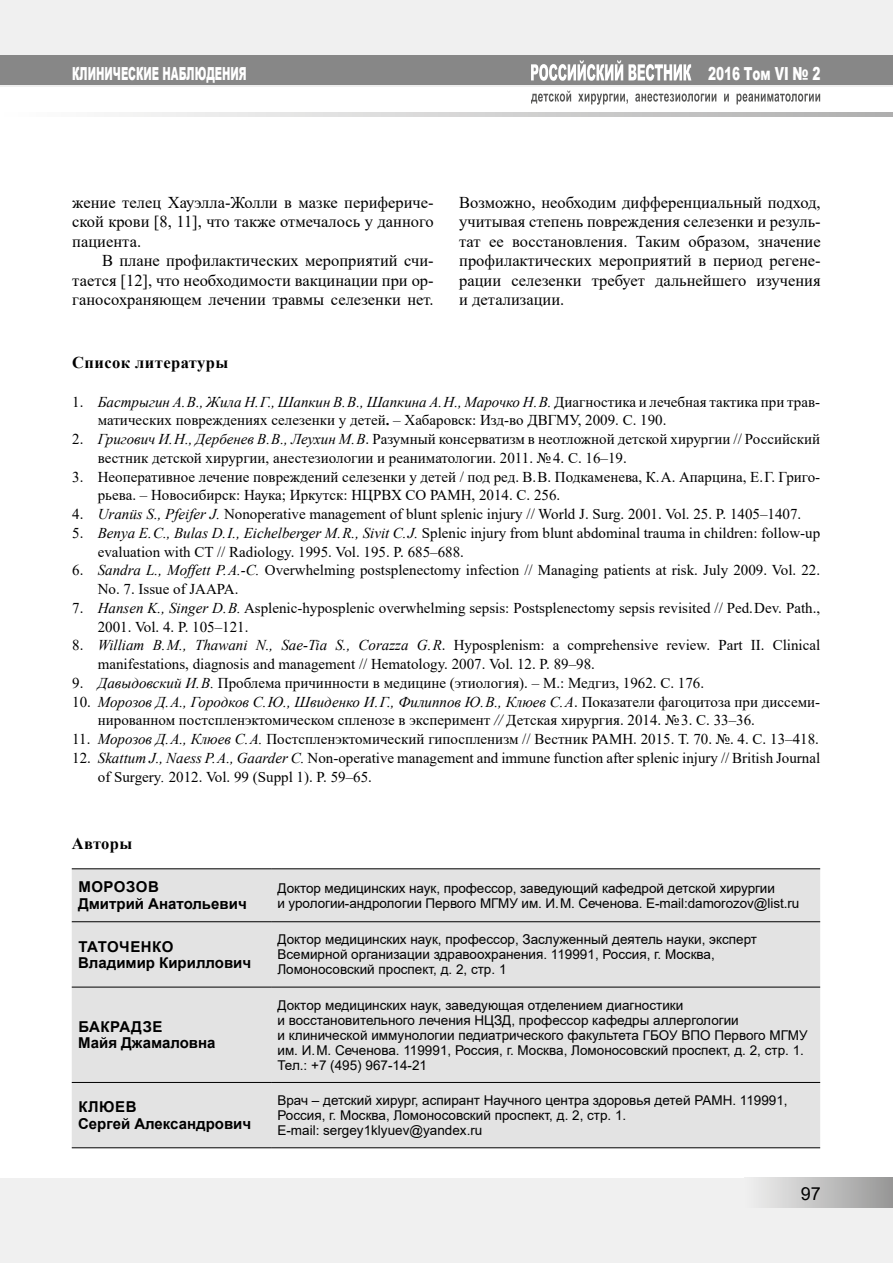
<style>
.page{position:relative;width:893px;height:1263px;background:#fff}
.page>*{position:absolute;margin:0;border:0;box-sizing:border-box;transform-origin:0 0}
.t1{font:900 18px "Arial";color:#fff;scale:.56 1}
.t2{font:900 18px "Arial";color:#fff;scale:.67 1}
.t3{font:18px "Arial";color:#000}
.t4{font:16.5px/19.5px "Times New Roman";color:#000;text-align:justify}
.t5{font:700 16.5px "Times New Roman";letter-spacing:.025em;color:#000}
.t6{font:15px/18.8px "Times New Roman";color:#000}
.t7{font:700 15px/16.5px "Arial";color:#000}
.t8{font:13.5px/15px "Arial";color:#000}
.s1{font-style:italic}
.s2{font-weight:700}
</style>
<div class="page">
<div style="left:0;top:1178px;width:893px;height:85px;background:#f0f0f0"></div>
<div style="left:744px;top:1178px;width:149px;height:30px;background:linear-gradient(to right,#f1f1f1,#979797)"></div>
<div style="left:0;top:0;width:893px;height:87px;background:#f0f0f0"></div>
<div style="left:0;top:55px;width:893px;height:30px;background:#878787"></div>
<svg style="left:119px;top:113px;width:774px;height:4px;background:#d2d1d1"></svg>
<svg style="left:531px;top:60px;width:160px;height:21px"></svg>
<svg style="left:531px;top:91px;width:289px;height:14px"></svg>
<div style="left:72px;top:869px;width:748px;height:278px;background:#e3e3e3"></div>
<hr style="left:72px;top:921px;width:199px;height:1px;background:#000">
<hr style="left:271px;top:921px;width:549px;height:1px;background:#000">
<hr style="left:72px;top:987px;width:199px;height:1px;background:#000">
<hr style="left:271px;top:987px;width:549px;height:1px;background:#000">
<hr style="left:72px;top:1082px;width:199px;height:1px;background:#000">
<hr style="left:271px;top:1082px;width:549px;height:1px;background:#000">
<hr style="left:72px;top:1147px;width:199px;height:1px;background:#000">
<hr style="left:271px;top:1147px;width:549px;height:1px;background:#000">
<hr style="left:72px;top:868px;width:199px;height:1px;background:#000">
<hr style="left:271px;top:868px;width:549px;height:1px;background:#000">
<p class="t1" style="left:72px;top:61px;width:313px">КЛИНИЧЕСКИЕ НАБЛЮДЕНИЯ</p>
<p class="t2" style="left:708px;top:61px;width:170px">2016 Том VI № 2</p>
<p class="t4" style="left:72px;top:192px;width:363px">жение телец Хауэлла-Жолли в мазке перифериче&shy;ской крови [8, 11], что также отмечалось у данного пациента.</p>
<p class="t4" style="left:72px;top:251px;width:363px;text-indent:30px">В плане профилактических мероприятий счи&shy;тается [12], что необходимости вакцинации при ор&shy;ганосохраняющем лечении травмы селезенки нет.</p>
<p class="t4" style="left:459px;top:192px;width:363px">Возможно, необходим дифференциальный подход, учитывая степень повреждения селезенки и резуль&shy;тат ее восстановления. Таким образом, значение профилактических мероприятий в период регене&shy;рации селезенки требует дальнейшего изучения и детализации.</p>
<p class="t5" style="left:72px;top:351px;width:158px">Список литературы</p>
<p class="t6" style="left:98px;top:392px;width:724px;text-indent:-25px">1. <span class="s1">Бастрыгин А. В., Жила Н. Г., Шапкин В. В., Шапкина А. Н., Марочко Н. В.</span> Диагностика и лечебная тактика при трав&shy;матических повреждениях селезенки у детей<span class="s2">.</span> – Хабаровск: Изд-во ДВГМУ, 2009. C. 190.</p>
<p class="t6" style="left:98px;top:429px;width:724px;text-indent:-26px">2. <span class="s1">Григович И. Н., Дербенев В. В., Леухин М. В</span>. Разумный консерватизм в неотложной детской хирургии // Российский вестник детской хирургии, анестезиологии и реаниматологии. 2011. №4. C. 16–19.</p>
<p class="t6" style="left:98px;top:467px;width:724px;text-indent:-26px">3. Неоперативное лечение повреждений селезенки у детей / под ред. В. В. Подкаменева, К. А. Апарцина, Е. Г. Григо&shy;рьева. – Новосибирск: Наука; Иркутск: НЦРВХ СО РАМН, 2014. C. 256.</p>
<p class="t6" style="left:72px;top:504px;width:730px">4. <span class="s1">Uranüs S., Pfeifer J.</span> Nonoperative management of blunt splenic injury // World J. Surg. 2001. Vol. 25. P. 1405–1407.</p>
<p class="t6" style="left:98px;top:523px;width:724px;text-indent:-26px">5. <span class="s1">Benya E. C., Bulas D. I., Eichelberger M. R., Sivit C. J.</span> Splenic injury from blunt abdominal trauma in children: follow-up evaluation with CT // Radiology. 1995. Vol. 195. P. 685–688.</p>
<p class="t6" style="left:98px;top:560px;width:724px;text-indent:-26px">6. <span class="s1">Sandra L., Moffett P. A.‑C.</span> Overwhelming postsplenectomy infection // Managing patients at risk. July 2009. Vol. 22.<br>No. 7. Issue of JAAPA.</p>
<p class="t6" style="left:98px;top:598px;width:724px;text-indent:-26px">7. <span class="s1">Hansen K., Singer D. B.</span> Asplenic-hyposplenic overwhelming sepsis: Postsplenectomy sepsis revisited // Ped. Dev. Path.,<br>2001. Vol. 4. P. 105–121.</p>
<p class="t6" style="left:98px;top:635px;width:724px;text-indent:-26px">8. <span class="s1">William B. M., Thawani N., Sae-Tia S., Corazza G. R</span>. Hyposplenism: a comprehensive review. Part II. Clinical manifestations, diagnosis and management // Hematology. 2007. Vol. 12. P. 89–98.</p>
<p class="t6" style="left:72px;top:673px;width:633px">9. <span class="s1">Давыдовский И. В.</span> Проблема причинности в медицине (этиология). – М.: Медгиз, 1962. C. 176.</p>
<p class="t6" style="left:98px;top:692px;width:724px;text-indent:-26px">10. <span class="s1">Морозов Д. А., Городков С. Ю., Швиденко И. Г., Филиппов Ю. В., Клюев С. А</span>. Показатели фагоцитоза при диссеми&shy;нированном постспленэктомическом спленозе в эксперимент <span class="s1">//</span> Детская хирургия. 2014. №3. С. 33–36.</p>
<p class="t6" style="left:72px;top:729px;width:748px">11. <span class="s1">Морозов Д. А., Клюев С. А.</span> Постспленэктомический гипоспленизм // Вестник РАМН. 2015. Т. 70. №. 4. С. 13–418.</p>
<p class="t6" style="left:98px;top:748px;width:724px;text-indent:-26px">12. <span class="s1">Skattum J., Naess P. A., Gaarder C.</span> Non-operative management and immune function after splenic injury // British Journal of Surgery<span class="s1">.</span> 2012. Vol. 99 (Suppl 1). P. 59–65.</p>
<p class="t5" style="left:72px;top:832px;width:62px">Авторы</p>
<p class="t7" style="left:78px;top:879px;width:170px">МОРОЗОВ<br>Дмитрий Анатольевич</p>
<p class="t8" style="left:277px;top:880px;width:523px">Доктор медицинских наук, профессор, заведующий кафедрой детской хирургии<br>и урологии-андрологии Первого МГМУ им. И. М. Сеченова. E-mail:damorozov@list.ru</p>
<p class="t7" style="left:78px;top:938px;width:175px">ТАТОЧЕНКО<br>Владимир Кириллович</p>
<p class="t8" style="left:277px;top:932px;width:481px">Доктор медицинских наук, профессор, Заслуженный деятель науки, эксперт<br>Всемирной организации здравоохранения. 119991, Россия, г. Москва,<br>Ломоносовский проспект, д. 2, стр. 1</p>
<p class="t7" style="left:78px;top:1019px;width:139px">БАКРАДЗЕ<br>Майя Джамаловна</p>
<p class="t8" style="left:277px;top:997px;width:532px">Доктор медицинских наук, заведующая отделением диагностики<br>и восстановительного лечения НЦЗД, профессор кафедры аллергологии<br>и клинической иммунологии педиатрического факультета ГБОУ ВПО Первого МГМУ им. И. М. Сеченова. 119991, Россия, г. Москва, Ломоносовский проспект, д. 2, стр. 1.<br>Тел.: +7 (495) 967‑14‑21</p>
<p class="t7" style="left:78px;top:1099px;width:175px">КЛЮЕВ<br>Сергей Александрович</p>
<p class="t8" style="left:277px;top:1093px;width:512px">Врач – детский хирург, аспирант Научного центра здоровья детей РАМН. 119991,<br>Россия, г. Москва, Ломоносовский проспект, д. 2, стр. 1.<br>E-mail: sergey1klyuev@yandex.ru</p>
<p class="t3" style="left:801px;top:1181px;width:22px">97</p>
</div>
